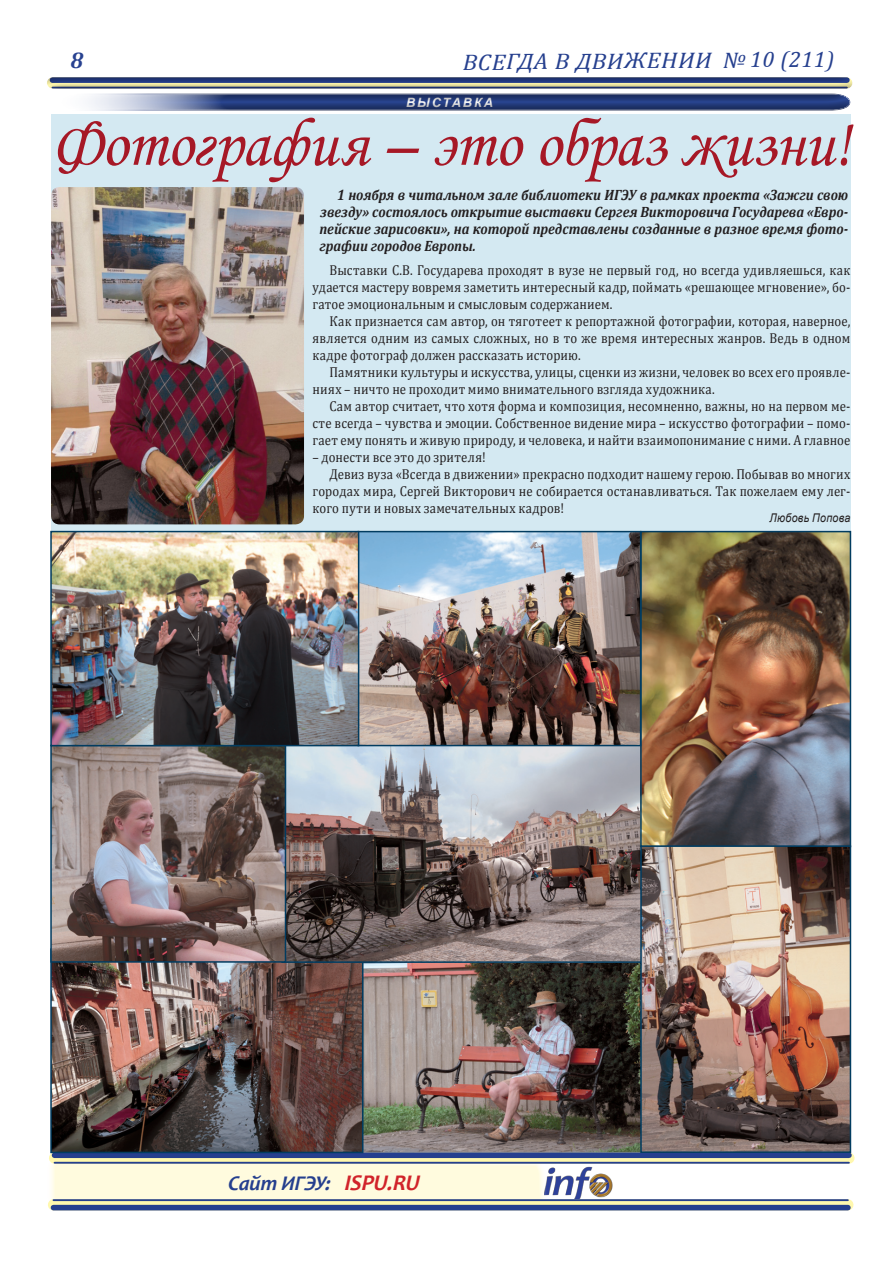
<style>
.page{position:relative;width:893px;height:1263px;background:#fff}
.page>*{position:absolute;margin:0;border:0;box-sizing:border-box;transform-origin:0 0}
.t1{font:68.4px "Monotype Corsiva";letter-spacing:-.005em;color:#a61826;scale:.95 1}
.t2{font:italic 22.5px "Cambria";color:#253f8e;scale:1.09 1}
.t3{font:italic 700 21px "Candara";color:#253f8e}
.t4{font:italic 700 15px/17px "Cambria";letter-spacing:-.005em;color:#231f20;text-align:justify;scale:.9 1}
.t5{font:14.4px/17px "Cambria";letter-spacing:.01em;color:#231f20;text-align:justify;scale:.89 1}
.t6{font:italic 700 12.9px "Arial";letter-spacing:.15em;color:#fff}
.t7{font:italic 12px "Arial";letter-spacing:.025em;color:#231f20;scale:.89 1}
.s1{font-size:22.5px;color:#d1232a}
</style>
<div class="page">
<div style="left:3px;top:33px;width:890px;height:101px;background:#231f20;opacity:.5"></div>
<img style="left:548px;top:1166px;width:64px;height:33px">
<div style="left:51px;top:114px;width:799px;height:418px;background:#d4e9f2"></div>
<img style="left:365px;top:963px;width:275px;height:189px">
<div style="left:48px;top:1157px;width:500px;height:51px;background:#fffbde"></div>
<svg style="left:53px;top:1201px;width:795px;height:4px;background:#f1ecab"></svg>
<hr style="left:53px;top:1199px;width:795px;height:2px;background:#253f8e">
<div style="left:53px;top:1205px;width:795px;height:5px;background:#253f8e"></div>
<svg style="left:55px;top:1158px;width:794px;height:4px;background:#f1ecab"></svg>
<hr style="left:55px;top:1162px;width:794px;height:2px;background:#253f8e">
<div style="left:55px;top:1152px;width:794px;height:6px;background:#253f8e"></div>
<div style="left:50px;top:81px;width:801px;height:32px;background:#231f20;opacity:.5"></div>
<img style="left:51px;top:187px;width:253px;height:337px">
<img style="left:53px;top:963px;width:307px;height:187px">
<div style="left:50px;top:948px;width:313px;height:205px;border:2px solid #023c60"></div>
<img style="left:286px;top:746px;width:354px;height:214px">
<img style="left:642px;top:533px;width:207px;height:617px">
<div style="left:640px;top:531px;width:211px;height:316px;border:1px solid #023c60"></div>
<img style="left:53px;top:748px;width:230px;height:212px">
<div style="left:50px;top:745px;width:236px;height:218px;border:2px solid #023c60"></div>
<div style="left:640px;top:845px;width:211px;height:308px;border:2px solid #023c60"></div>
<img style="left:53px;top:534px;width:585px;height:209px">
<div style="left:357px;top:531px;width:284px;height:215px;border:2px solid #023c60"></div>
<div style="left:50px;top:531px;width:309px;height:215px;border:2px solid #023c60"></div>
<svg style="left:71px;top:52px;width:13px;height:16px"></svg>
<h2 class="t2" style="left:462px;top:48px;width:342px;rotate:-1deg">ВСЕГДА В ДВИЖЕНИИ № 10 (211)</h2>
<p class="t6" style="left:406px;top:94px;width:88px">ВЫСТАВКА</p>
<h1 class="t1" style="left:51px;top:102px;width:843px">Фотография – это образ жизни!</h1>
<p class="t4" style="left:319px;top:186px;width:589px;text-indent:18px">1 ноября в читальном зале библиотеки ИГЭУ в рамках проекта «Зажги свою звезду» состоялось открытие выставки Сергея Викторовича Государева «Евро&shy;пейские зарисовки», на которой представлены созданные в разное время фото&shy;графии городов Европы.</p>
<p class="t5" style="left:313px;top:261px;width:606px;text-indent:17px">Выставки С.В. Государева проходят в вузе не первый год, но всегда удивляешься, как удается мастеру вовремя заметить интересный кадр, поймать «решающее мгновение», бо&shy;гатое эмоциональным и смысловым содержанием.</p>
<p class="t5" style="left:313px;top:312px;width:606px;text-indent:17px">Как признается сам автор, он тяготеет к репортажной фотографии, которая, наверное, является одним из самых сложных, но в то же время интересных жанров. Ведь в одном кадре фотограф должен рассказать историю.</p>
<p class="t5" style="left:313px;top:363px;width:606px;text-indent:17px">Памятники культуры и искусства, улицы, сценки из жизни, человек во всех его проявле&shy;ниях – ничто не проходит мимо внимательного взгляда художника.</p>
<p class="t5" style="left:313px;top:397px;width:606px;text-indent:17px">Сам автор считает, что хотя форма и композиция, несомненно, важны, но на первом ме&shy;сте всегда – чувства и эмоции. Собственное видение мира – искусство фотографии – помо&shy;гает ему понять и живую природу, и человека, и найти взаимопонимание с ними. А главное</p>
<p class="t5" style="left:313px;top:448px;width:196px">– донести все это до зрителя!</p>
<p class="t5" style="left:330px;top:465px;width:587px">Девиз вуза «Всегда в движении» прекрасно подходит нашему герою. Побывав во многих</p>
<p class="t5" style="left:313px;top:482px;width:606px">городах мира, Сергей Викторович не собирается останавливаться. Так пожелаем ему лег-</p>
<p class="t5" style="left:313px;top:499px;width:284px">кого пути и новых замечательных кадров!</p>
<p class="t7" style="left:770px;top:510px;width:92px">Любовь Попова</p>
<h3 class="t3" style="left:228px;top:1170px;width:196px">Сайт ИГЭУ: <span class="s1">ISPU.RU</span></h3>
</div>
